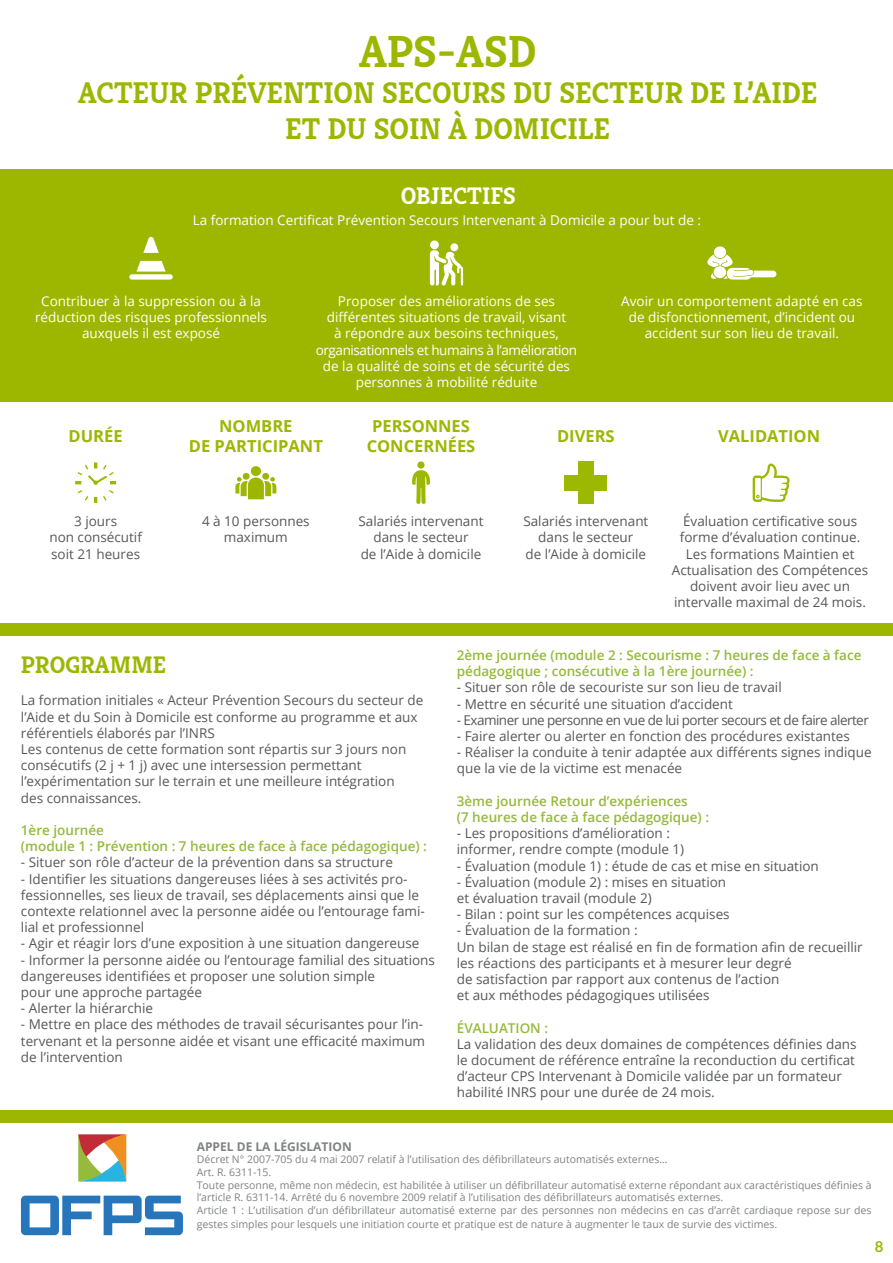
<style>
.page{position:relative;width:893px;height:1263px;background:#fff}
.page>*{position:absolute;margin:0;border:0;box-sizing:border-box;transform-origin:0 0}
.t1{font:700 45px "Kreon";color:#9db700}
.t2{font:700 30px "Kreon";color:#9db700}
.t3{font:700 24px "Kreon";color:#9db700}
.t4{font:700 24px "Kreon";color:#fff}
.t5{font:700 16.5px/19.8px "Open Sans";color:#9db700;text-align:center}
.t6{font:700 15px "Lato";color:#9db700}
.t7{font:13.5px/16.2px "Open Sans";color:#57585a}
.t8{font:13.5px/16.2px "Open Sans";color:#fff;text-align:center}
.t9{font:600 13.5px/16.2px "Open Sans";color:#95ba3c}
.t10{font:13.5px "Open Sans";letter-spacing:-.04em;color:#57585a}
.t11{font:700 12px "Open Sans";color:#808285}
.t12{font:10.5px/12.6px "Open Sans";color:#808285}
</style>
<div class="page">
<div style="left:0;top:169px;width:893px;height:232px;background:#9db700"></div>
<div style="left:0;top:1110px;width:893px;height:13px;background:#9db700"></div>
<div style="left:0;top:623px;width:893px;height:13px;background:#9db700"></div>
<svg style="left:75px;top:462px;width:41px;height:41px"></svg>
<svg style="left:753px;top:463px;width:36px;height:39px"></svg>
<svg style="left:235px;top:466px;width:41px;height:33px"></svg>
<div style="left:417px;top:461px;width:8px;height:8px;background:#9cb800;border-radius:50%"></div>
<svg style="left:412px;top:470px;width:18px;height:34px"></svg>
<svg style="left:78px;top:1134px;width:48px;height:47px"></svg>
<svg style="left:21px;top:1195px;width:162px;height:40px"></svg>
<div style="left:578px;top:461px;width:16px;height:43px;background:#9cb800"></div>
<div style="left:565px;top:475px;width:42px;height:15px;background:#9cb800"></div>
<svg style="left:143px;top:237px;width:16px;height:16px"></svg>
<svg style="left:137px;top:261px;width:29px;height:11px"></svg>
<div style="left:129px;top:274px;width:44px;height:6px;background:#fff;border-radius:3px"></div>
<div style="left:714px;top:246px;width:12px;height:12px;background:#fff;border-radius:50%"></div>
<svg style="left:707px;top:255px;width:69px;height:25px"></svg>
<div style="left:450px;top:243px;width:9px;height:9px;background:#fff;border-radius:4px"></div>
<div style="left:430px;top:240px;width:9px;height:9px;background:#fff;border-radius:50%"></div>
<svg style="left:430px;top:250px;width:33px;height:36px"></svg>
<p class="t1" style="left:359px;top:23px;width:179px">APS-ASD</p>
<p class="t2" style="left:78px;top:73px;width:741px">ACTEUR PRÉVENTION SECOURS DU SECTEUR DE L’AIDE</p>
<p class="t2" style="left:285px;top:109px;width:327px">ET DU SOIN À DOMICILE</p>
<p class="t4" style="left:401px;top:180px;width:117px">OBJECTIFS</p>
<p class="t8" style="left:193px;top:212px;width:510px">La formation Certificat Prévention Secours Intervenant à Domicile a pour but de :</p>
<p class="t8" style="left:35px;top:293px;width:233px">Contribuer à la suppression ou à la réduction des risques professionnels auxquels il est exposé</p>
<p class="t8" style="left:338px;top:293px;width:219px">Proposer des améliorations de ses</p>
<p class="t8" style="left:327px;top:309px;width:241px">différentes situations de travail, visant</p>
<p class="t8" style="left:334px;top:325px;width:226px">à répondre aux besoins techniques,</p>
<p class="t8" style="left:316px;top:341px;width:263px">organisationnels et humains à l’amélioration de la qualité de soins et de sécurité des personnes à mobilité réduite</p>
<p class="t8" style="left:621px;top:293px;width:243px">Avoir un comportement adapté en cas</p>
<p class="t8" style="left:629px;top:309px;width:228px">de disfonctionnement, d’incident ou accident sur son lieu de travail.</p>
<p class="t5" style="left:69px;top:426px;width:56px">DURÉE</p>
<p class="t7" style="left:74px;top:513px;width:45px">3 jours</p>
<p class="t7" style="left:49px;top:529px;width:94px">non consécutif</p>
<p class="t7" style="left:51px;top:545px;width:90px">soit 21 heures</p>
<p class="t5" style="left:189px;top:416px;width:136px">NOMBRE<br>DE PARTICIPANT</p>
<p class="t5" style="left:367px;top:416px;width:110px">PERSONNES<br>CONCERNÉES</p>
<p class="t5" style="left:557px;top:426px;width:59px">DIVERS</p>
<p class="t5" style="left:718px;top:426px;width:104px">VALIDATION</p>
<p class="t7" style="left:202px;top:513px;width:109px">4 à 10 personnes</p>
<p class="t7" style="left:224px;top:529px;width:65px">maximum</p>
<p class="t7" style="left:358px;top:513px;width:127px">Salariés intervenant</p>
<p class="t7" style="left:373px;top:529px;width:97px">dans le secteur</p>
<p class="t7" style="left:361px;top:545px;width:122px">de l’Aide à domicile</p>
<p class="t7" style="left:523px;top:513px;width:127px">Salariés intervenant</p>
<p class="t7" style="left:538px;top:529px;width:97px">dans le secteur</p>
<p class="t7" style="left:526px;top:545px;width:122px">de l’Aide à domicile</p>
<p class="t7" style="left:680px;top:513px;width:182px">Évaluation certificative sous forme d’évaluation continue.</p>
<p class="t7" style="left:672px;top:545px;width:198px;text-align:center">Les formations Maintien et<br>Actualisation des Compétences doivent avoir lieu avec un intervalle maximal de 24 mois.</p>
<p class="t3" style="left:21px;top:649px;width:147px">PROGRAMME</p>
<p class="t7" style="left:21px;top:692px;width:404px">La formation initiales « Acteur Prévention Secours du secteur de l’Aide et du Soin à Domicile est conforme au programme et aux référentiels élaborés par l’INRS</p>
<p class="t7" style="left:21px;top:741px;width:387px">Les contenus de cette formation sont répartis sur 3 jours non consécutifs (2 j + 1 j) avec une intersession permettant</p>
<p class="t7" style="left:21px;top:773px;width:375px">l’expérimentation sur le terrain et une meilleure intégration</p>
<p class="t7" style="left:21px;top:789px;width:122px">des connaissances.</p>
<p class="t9" style="left:21px;top:822px;width:85px">1ère journée</p>
<p class="t9" style="left:21px;top:838px;width:407px">(module 1 : Prévention : 7 heures de face à face pédagogique) :</p>
<p class="t7" style="left:21px;top:854px;width:373px">- Situer son rôle d’acteur de la prévention dans sa structure</p>
<p class="t7" style="left:21px;top:870px;width:405px">- Identifier les situations dangereuses liées à ses activités pro&shy;fessionnelles, ses lieux de travail, ses déplacements ainsi que le contexte relationnel avec la personne aidée ou l’entourage fami&shy;lial et professionnel</p>
<p class="t7" style="left:21px;top:935px;width:400px">- Agir et réagir lors d’une exposition à une situation dangereuse</p>
<p class="t7" style="left:21px;top:951px;width:416px">- Informer la personne aidée ou l’entourage familial des situations dangereuses identifiées et proposer une solution simple</p>
<p class="t7" style="left:21px;top:984px;width:183px">pour une approche partagée</p>
<p class="t7" style="left:21px;top:1000px;width:134px">- Alerter la hiérarchie</p>
<p class="t7" style="left:21px;top:1016px;width:406px">- Mettre en place des méthodes de travail sécurisantes pour l’in&shy;tervenant et la personne aidée et visant une efficacité maximum de l’intervention</p>
<p class="t9" style="left:457px;top:647px;width:406px">2ème journée (module 2 : Secourisme : 7 heures de face à face pédagogique ; consécutive à la 1ère journée) :</p>
<p class="t7" style="left:457px;top:679px;width:326px">- Situer son rôle de secouriste sur son lieu de travail</p>
<p class="t7" style="left:457px;top:695px;width:278px">- Mettre en sécurité une situation d’accident</p>
<p class="t10" style="left:457px;top:710px;width:414px">- Examiner une personne en vue de lui porter secours et de faire alerter</p>
<p class="t7" style="left:457px;top:727px;width:395px">- Faire alerter ou alerter en fonction des procédures existantes</p>
<p class="t7" style="left:457px;top:744px;width:416px">- Réaliser la conduite à tenir adaptée aux différents signes indique que la vie de la victime est menacée</p>
<p class="t9" style="left:457px;top:792px;width:232px">3ème journée Retour d’expériences</p>
<p class="t9" style="left:457px;top:809px;width:254px">(7 heures de face à face pédagogique) :</p>
<p class="t7" style="left:457px;top:825px;width:215px">- Les propositions d’amélioration :</p>
<p class="t7" style="left:457px;top:841px;width:229px">informer, rendre compte (module 1)</p>
<p class="t7" style="left:457px;top:857px;width:364px">- Évaluation (module 1) : étude de cas et mise en situation</p>
<p class="t7" style="left:457px;top:873px;width:271px">- Évaluation (module 2) : mises en situation</p>
<p class="t7" style="left:457px;top:889px;width:196px">et évaluation travail (module 2)</p>
<p class="t7" style="left:457px;top:906px;width:274px">- Bilan : point sur les compétences acquises</p>
<p class="t7" style="left:457px;top:922px;width:182px">- Évaluation de la formation :</p>
<p class="t7" style="left:457px;top:938px;width:407px">Un bilan de stage est réalisé en fin de formation afin de recueillir les réactions des participants et à mesurer leur degré</p>
<p class="t7" style="left:457px;top:970px;width:324px">de satisfaction par rapport aux contenus de l’action</p>
<p class="t7" style="left:457px;top:987px;width:254px">et aux méthodes pédagogiques utilisées</p>
<p class="t9" style="left:457px;top:1019px;width:93px">ÉVALUATION :</p>
<p class="t7" style="left:457px;top:1035px;width:401px">La validation des deux domaines de compétences définies dans le document de référence entraîne la reconduction du certificat d’acteur CPS Intervenant à Domicile validée par un formateur habilité INRS pour une durée de 24 mois.</p>
<p class="t11" style="left:197px;top:1138px;width:156px">APPEL DE LA LÉGISLATION</p>
<p class="t12" style="left:197px;top:1153px;width:472px">Décret N° 2007-705 du 4 mai 2007 relatif à l’utilisation des défibrillateurs automatisés externes...</p>
<p class="t12" style="left:197px;top:1165px;width:76px">Art. R. 6311-15.</p>
<p class="t12" style="left:197px;top:1178px;width:676px">Toute personne, même non médecin, est habilitée à utiliser un défibrillateur automatisé externe répondant aux caractéristiques définies à l’article R. 6311-14. Arrêté du 6 novembre 2009 relatif à l’utilisation des défibrillateurs automatisés externes.</p>
<p class="t12" style="left:197px;top:1202px;width:676px;line-height:14.4px">Article 1 : L’utilisation d’un défibrillateur automatisé externe par des personnes non médecins en cas d’arrêt cardiaque repose sur des gestes simples pour lesquels une initiation courte et pratique est de nature à augmenter le taux de survie des victimes.</p>
<p class="t6" style="left:875px;top:1238px;width:10px">8</p>
</div>
